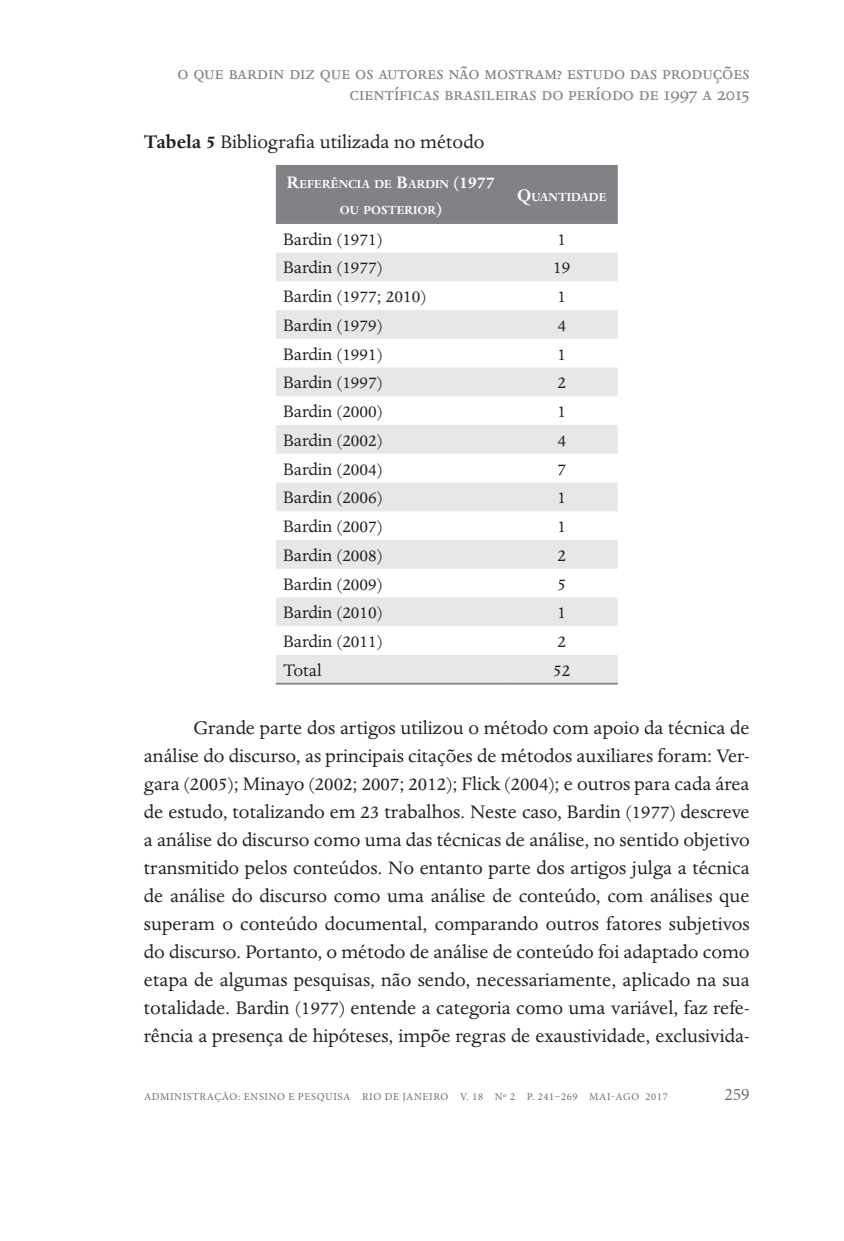
<style>
.page{position:relative;width:844px;height:1241px;background:#fff}
.page>*{position:absolute;margin:0;border:0;box-sizing:border-box;transform-origin:0 0}
.t1{font:21px/28px "Dante MT Std";color:#231f20;text-align:justify}
.t2{font:21px/21px "Dante MT Std";color:#808285;text-align:right}
.t3{font:19.25px "Dante MT Std";color:#231f20}
.t4{font:17.5px "Minion Pro";color:#6c6d70}
.t5{font:700 13.47px/26.2px "Dante MT Std";color:#fff;text-align:center}
.t6{font:10.5px "Minion Pro";letter-spacing:.06em;color:#6c6d70}
.s1{font-weight:700}
.s2{font-size:19.25px}
</style>
<div class="page">
<div style="left:276px;top:165px;width:341px;height:59px;background:#808285"></div>
<svg style="left:276px;top:253px;width:341px;height:429px;fill:#e6e7e9"></svg>
<hr style="left:276px;top:682px;width:230px;height:2px;background:#808285">
<hr style="left:506px;top:682px;width:111px;height:2px;background:#808285">
<p class="t2" style="left:177px;top:62px;width:573px">o que bardin diz que os autores não mostram? estudo das produções científicas brasileiras do período de 1997 a 2015</p>
<p class="t1" style="left:144px;top:128px;width:342px"><span class="s1">Tabela 5</span> Bibliografia utilizada no método</p>
<p class="t5" style="left:287px;top:171px;width:209px"><span class="s2">R</span>EFERÊNCIA DE <span class="s2">B</span>ARDIN <span class="s2">(1977<br></span>OU POSTERIOR<span class="s2">)</span></p>
<p class="t5" style="left:517px;top:184px;width:91px"><span class="s2">Q</span>UANTIDADE</p>
<p class="t3" style="left:283px;top:227px;width:101px">Bardin (1971)</p>
<p class="t3" style="left:557px;top:227px;width:10px">1</p>
<p class="t3" style="left:283px;top:256px;width:101px">Bardin (1977)</p>
<p class="t3" style="left:553px;top:256px;width:19px">19</p>
<p class="t3" style="left:283px;top:285px;width:144px">Bardin (1977; 2010)</p>
<p class="t3" style="left:557px;top:285px;width:10px">1</p>
<p class="t3" style="left:283px;top:314px;width:101px">Bardin (1979)</p>
<p class="t3" style="left:557px;top:314px;width:10px">4</p>
<p class="t3" style="left:283px;top:342px;width:101px">Bardin (1991)</p>
<p class="t3" style="left:557px;top:342px;width:10px">1</p>
<p class="t3" style="left:283px;top:371px;width:101px">Bardin (1997)</p>
<p class="t3" style="left:557px;top:371px;width:10px">2</p>
<p class="t3" style="left:283px;top:400px;width:101px">Bardin (2000)</p>
<p class="t3" style="left:557px;top:400px;width:10px">1</p>
<p class="t3" style="left:283px;top:429px;width:101px">Bardin (2002)</p>
<p class="t3" style="left:557px;top:429px;width:10px">4</p>
<p class="t3" style="left:283px;top:457px;width:101px">Bardin (2004)</p>
<p class="t3" style="left:557px;top:457px;width:10px">7</p>
<p class="t3" style="left:283px;top:486px;width:101px">Bardin (2006)</p>
<p class="t3" style="left:557px;top:486px;width:10px">1</p>
<p class="t3" style="left:283px;top:515px;width:101px">Bardin (2007)</p>
<p class="t3" style="left:557px;top:515px;width:10px">1</p>
<p class="t3" style="left:283px;top:543px;width:101px">Bardin (2008)</p>
<p class="t3" style="left:557px;top:543px;width:10px">2</p>
<p class="t3" style="left:283px;top:572px;width:101px">Bardin (2009)</p>
<p class="t3" style="left:557px;top:572px;width:10px">5</p>
<p class="t3" style="left:283px;top:601px;width:101px">Bardin (2010)</p>
<p class="t3" style="left:557px;top:601px;width:10px">1</p>
<p class="t3" style="left:283px;top:630px;width:101px">Bardin (2011)</p>
<p class="t3" style="left:557px;top:630px;width:10px">2</p>
<p class="t3" style="left:283px;top:658px;width:40px">Total</p>
<p class="t3" style="left:553px;top:658px;width:19px">52</p>
<p class="t1" style="left:144px;top:713px;width:607px;text-indent:50px">Grande parte dos artigos utilizou o método com apoio da técnica de análise do discurso, as principais citações de métodos auxiliares foram: Ver&shy;gara (2005); Minayo (2002; 2007; 2012); Flick (2004); e outros para cada área de estudo, totalizando em 23 trabalhos. Neste caso, Bardin (1977) descreve a análise do discurso como uma das técnicas de análise, no sentido objetivo transmitido pelos conteúdos. No entanto parte dos artigos julga a técnica de análise do discurso como uma análise de conteúdo, com análises que superam o conteúdo documental, comparando outros fatores subjetivos do discurso. Portanto, o método de análise de conteúdo foi adaptado como etapa de algumas pesquisas, não sendo, necessariamente, aplicado na sua totalidade. Bardin (1977) entende a categoria como uma variável, faz refe&shy;rência a presença de hipóteses, impõe regras de exaustividade, exclusivida-</p>
<p class="t6" style="left:144px;top:1089px;width:525px">ADMINISTRAÇÃO: ENSINO E PESQUISA RIO DE JANEIRO V. 18 No 2 P. 241–269 MAI-AGO 2017</p>
<p class="t4" style="left:724px;top:1082px;width:27px">259</p>
</div>
